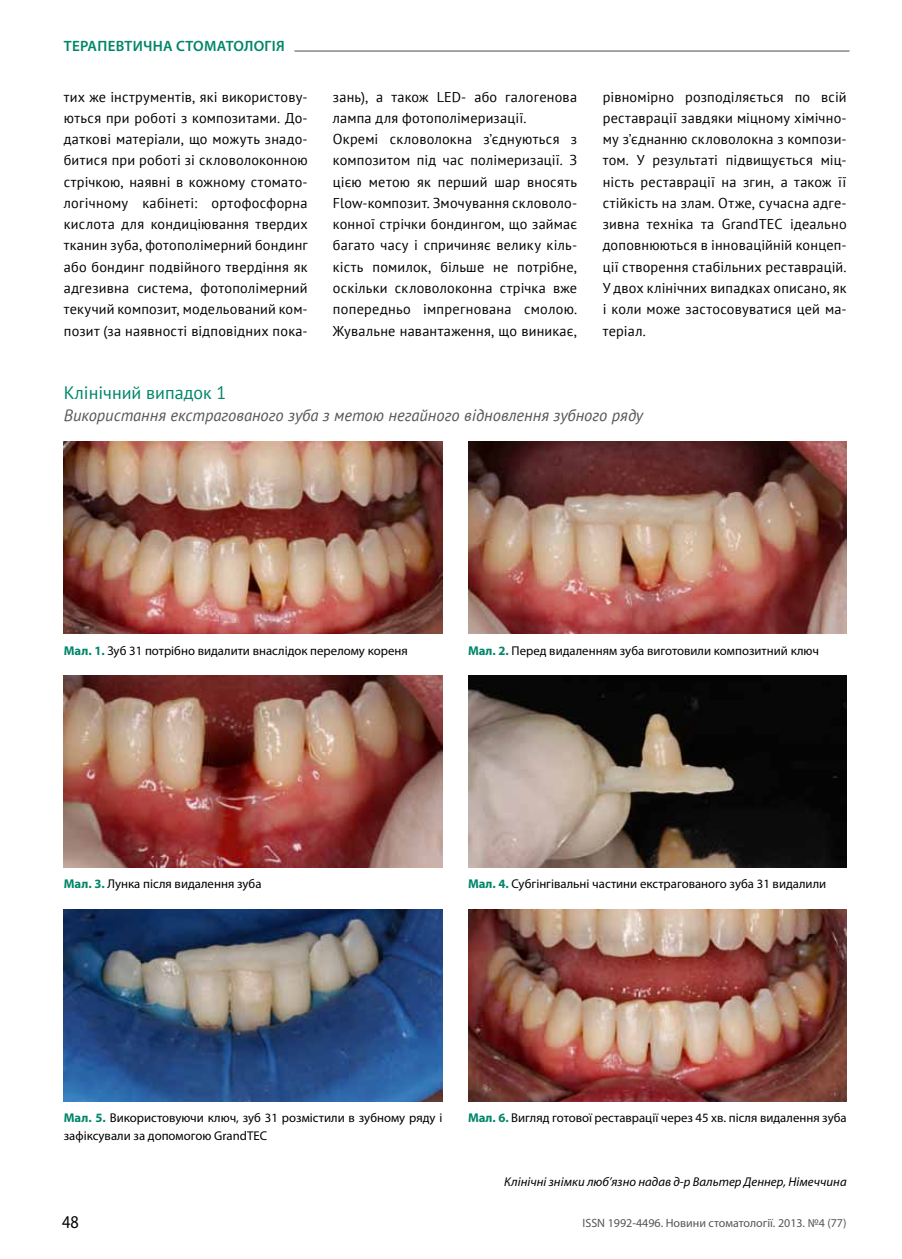
<style>
.page{position:relative;width:902px;height:1259px;background:#fff}
.page>*{position:absolute;margin:0;border:0;box-sizing:border-box;transform-origin:0 0}
.t1{font:18px "PT Sans";color:#008669}
.t2{font:18px "Myriad Pro";color:#000;scale:.9 1}
.t3{font:italic 16.5px "PT Sans";color:#565656}
.t4{font:600 15px "Myriad Pro";letter-spacing:.02em;color:#008669}
.t5{font:14.25px/21.3px "PT Sans";letter-spacing:.015em;color:#000;text-align:justify}
.t6{font:12.75px/18px "Myriad Pro";color:#000}
.t7{font:italic 12.75px "Myriad Pro";color:#000}
.t8{font:12px "Myriad Pro";color:#565656}
.s1{font-weight:700;color:#008669}
</style>
<div class="page">
<hr style="left:294px;top:50px;width:555px;height:2px;background:#878786">
<img style="left:64px;top:442px;width:378px;height:191px">
<img style="left:64px;top:676px;width:378px;height:191px">
<img style="left:64px;top:909px;width:378px;height:192px">
<img style="left:468px;top:442px;width:378px;height:191px">
<img style="left:468px;top:676px;width:378px;height:191px">
<img style="left:468px;top:909px;width:378px;height:192px">
<p class="t4" style="left:64px;top:38px;width:222px">Терапевтична стоматологія</p>
<p class="t5" style="left:64px;top:86px;width:245px">тих же інструментів, які використову&shy;ються при роботі з композитами. До&shy;даткові матеріали, що можуть знадо&shy;битися при роботі зі скловолоконною стрічкою, наявні в кожному стомато&shy;логічному кабінеті: ортофосфорна кислота для кондиціювання твердих тканин зуба, фотополімерний бондинг або бондинг подвійного твердіння як адгезивна система, фотополімерний текучий композит, модельований ком&shy;позит (за наявності відповідних пока-</p>
<p class="t5" style="left:333px;top:86px;width:246px;text-align:left">зань), а також LED- або галогенова лампа для фотополімеризації.<br>Окремі скловолокна з’єднуються з композитом під час полімеризації. З цією метою як перший шар вносять Flow-композит. Змочування скловоло&shy;конної стрічки бондингом, що займає багато часу і спричиняє велику кіль&shy;кість помилок, більше не потрібне, оскільки скловолоконна стрічка вже попередньо імпрегнована смолою.<br>Жувальне навантаження, що виникає,</p>
<p class="t5" style="left:602px;top:86px;width:245px">рівномірно розподіляється по всій реставрації завдяки міцному хімічно&shy;му з’єднанню скловолокна з компози&shy;том. У результаті підвищується міц&shy;ність реставрації на згин, а також її стійкість на злам. Отже, сучасна адге&shy;зивна техніка та GrandTEC ідеально доповнюються в інноваційній концеп&shy;ції створення стабільних реставрацій.<br>У двох клінічних випадках описано, як і коли може застосовуватися цей ма&shy;теріал.</p>
<p class="t1" style="left:64px;top:381px;width:164px">Клінічний випадок 1</p>
<p class="t3" style="left:64px;top:404px;width:580px">Використання екстрагованого зуба з метою негайного відновлення зубного ряду</p>
<p class="t6" style="left:64px;top:641px;width:345px"><span class="s1">Мал. 1.</span> Зуб 31 потрібно видалити внаслідок перелому кореня</p>
<p class="t6" style="left:468px;top:641px;width:352px"><span class="s1">Мал. 2.</span> Перед видаленням зуба виготовили композитний ключ</p>
<p class="t6" style="left:64px;top:875px;width:199px"><span class="s1">Мал. 3.</span> Лунка після видалення зуба</p>
<p class="t6" style="left:468px;top:875px;width:360px"><span class="s1">Мал. 4.</span> Субгінгівальні частини екстрагованого зуба 31 видалили</p>
<p class="t6" style="left:64px;top:1109px;width:380px"><span class="s1">Мал. 5.</span> Використовуючи ключ, зуб 31 розмістили в зубному ряду і зафіксували за допомогою GrandTEC</p>
<p class="t6" style="left:468px;top:1109px;width:380px"><span class="s1">Мал. 6.</span> Вигляд готової реставрації через 45 хв. після видалення зуба</p>
<p class="t7" style="left:504px;top:1174px;width:344px">Клінічні знімки люб’язно надав д-р Вальтер Деннер, Німеччина</p>
<p class="t2" style="left:62px;top:1211px;width:20px">48</p>
<p class="t8" style="left:582px;top:1215px;width:265px">ISSN 1992-4496. Новини стоматології. 2013. №4 (77)</p>
</div>
